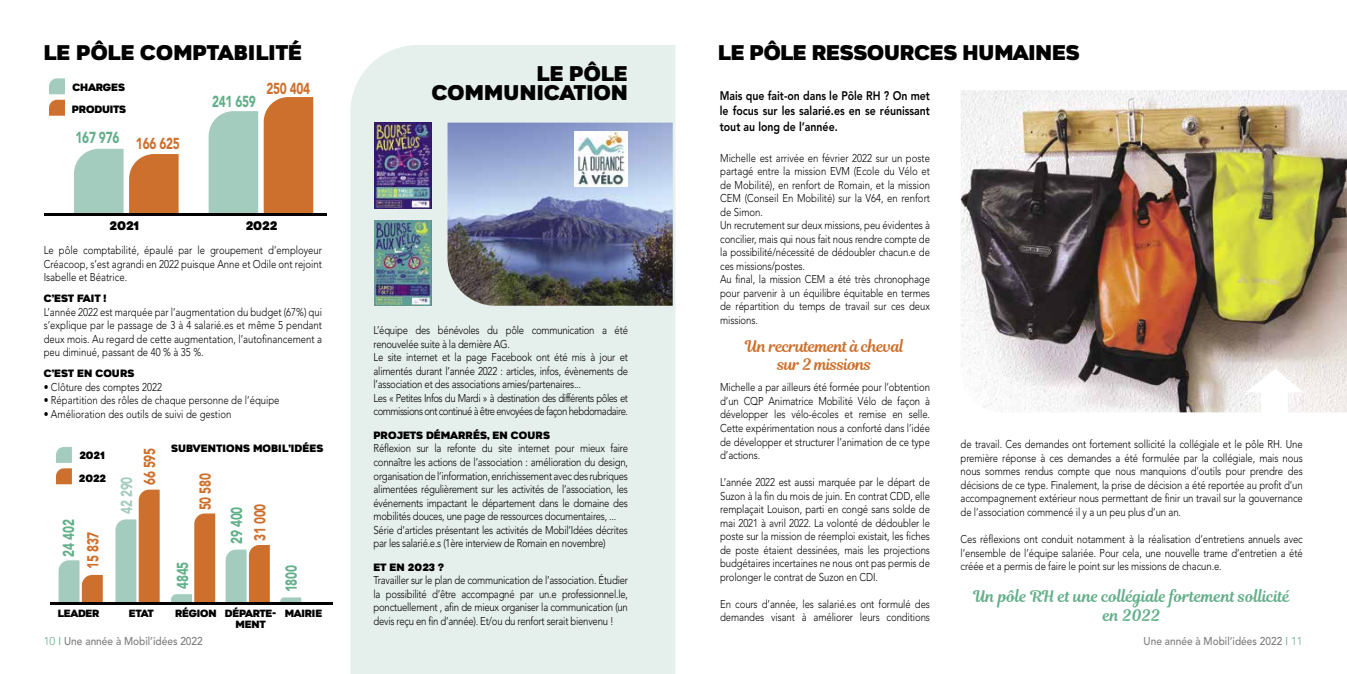
<style>
.page{position:relative;width:1347px;height:674px;background:#fff}
.page>*{position:absolute;margin:0;border:0;box-sizing:border-box;transform-origin:0 0}
.t1{font:20.25px/19.1px "Gretaros";color:#000;text-align:right}
.t2{font:20.25px "Gretaros";letter-spacing:-.02em;color:#000}
.t3{font:15.75px/18.8px "Magnolia Script";color:#62af89;text-align:center}
.t4{font:900 15.75px "Avenir";letter-spacing:-.025em;color:#62af89;scale:.75 1}
.t5{font:15.75px/18px "Magnolia Script";letter-spacing:-.025em;color:#ce702d;text-align:center}
.t6{font:900 15.75px "Avenir";letter-spacing:-.025em;color:#ce702d;scale:.75 1}
.t7{font:900 15.75px "Avenir";color:#a3ccbe;scale:.75 1}
.t8{font:800 12.38px/15.8px "Avenir";color:#000;text-align:justify;scale:.85 1}
.t9{font:11.88px "Gretaros";letter-spacing:-.025em;color:#000}
.t10{font:300 11.25px/13.5px "Avenir";letter-spacing:-.01em;color:#000;text-align:justify;scale:.85 1}
.t11{font:500 11.25px "Avenir";color:#7c7c7c;scale:.9 1}
.t12{font:10.12px "Gretaros";color:#000}
.t13{font:10.12px "Gretaros";letter-spacing:-.025em;color:#000}
.t14{font:10px/11.2px "Gretaros";letter-spacing:-.025em;color:#000}
.s1{color:#ce702d}
.s2{font-weight:300;color:#62af89}
.s3{font-family:"DINOT";font-weight:400;color:#62af89}
</style>
<div class="page">
<div style="left:350px;top:45px;width:325px;height:628px;background:#e5efeb"></div>
<img style="left:960px;top:90px;width:386px;height:322px">
<svg style="left:1245px;top:368px;width:58px;height:44px"></svg>
<svg style="left:115px;top:489px;width:45px;height:113px"></svg>
<svg style="left:171px;top:513px;width:44px;height:89px"></svg>
<svg style="left:226px;top:545px;width:44px;height:57px"></svg>
<svg style="left:280px;top:597px;width:21px;height:5px"></svg>
<svg style="left:56px;top:447px;width:16px;height:15px"></svg>
<svg style="left:56px;top:468px;width:16px;height:16px"></svg>
<svg style="left:59px;top:560px;width:44px;height:42px"></svg>
<hr style="left:50px;top:602px;width:282px;height:3px;background:#000">
<div style="left:264px;top:97px;width:49px;height:116px;background:#ce702d"></div>
<div style="left:209px;top:111px;width:49px;height:102px;background:#a3ccbe"></div>
<svg style="left:49px;top:78px;width:16px;height:16px"></svg>
<svg style="left:49px;top:100px;width:16px;height:16px"></svg>
<svg style="left:74px;top:149px;width:105px;height:64px"></svg>
<hr style="left:44px;top:213px;width:282px;height:3px;background:#000">
<img style="left:374px;top:122px;width:57px;height:86px">
<img style="left:374px;top:220px;width:57px;height:85px">
<img style="left:447px;top:122px;width:225px;height:183px">
<img style="left:575px;top:132px;width:53px;height:54px">
<h1 class="t1" style="left:44px;top:44px;width:260px">LE PÔLE COMPTABILITÉ</h1>
<p class="t13" style="left:72px;top:80px;width:54px">CHARGES</p>
<p class="t13" style="left:72px;top:103px;width:56px">PRODUITS</p>
<h2 class="t4" style="left:76px;top:128px;width:140px">167 976 <span class="s1">166 625</span></h2>
<h2 class="t4" style="left:212px;top:92px;width:60px">241 659</h2>
<h2 class="t6" style="left:266px;top:79px;width:60px">250 404</h2>
<p class="t9" style="left:109px;top:218px;width:31px">2021</p>
<p class="t9" style="left:246px;top:218px;width:33px">2022</p>
<p class="t10" style="left:44px;top:243px;width:329px">Le pôle comptabilité, épaulé par le groupement d’employeur Créacoop, s’est agrandi en 2022 puisque Anne et Odile ont rejoint Isabelle et Béatrice.</p>
<p class="t12" style="left:44px;top:292px;width:64px">C’EST FAIT !</p>
<p class="t10" style="left:44px;top:305px;width:329px">L’année 2022 est marquée par l’augmentation du budget (67%) qui s’explique par le passage de 3 à 4 salarié.es et même 5 pendant deux mois. Au regard de cette augmentation, l’autofinancement a peu diminué, passant de 40 % à 35 %.</p>
<p class="t12" style="left:44px;top:367px;width:92px">C’EST EN COURS</p>
<p class="t10" style="left:44px;top:380px;width:141px">• Clôture des comptes 2022</p>
<p class="t10" style="left:44px;top:393px;width:279px">• Répartition des rôles de chaque personne de l’équipe</p>
<p class="t10" style="left:44px;top:407px;width:222px">• Amélioration des outils de suivi de gestion</p>
<p class="t12" style="left:79px;top:448px;width:27px">2021</p>
<p class="t12" style="left:79px;top:471px;width:29px">2022</p>
<h2 class="t4" style="left:59px;top:556px;width:51px;rotate:-90deg">24 402</h2>
<h2 class="t6" style="left:84px;top:568px;width:51px;rotate:-90deg">15 837</h2>
<h2 class="t7" style="left:117px;top:513px;width:51px;rotate:-90deg">42 290</h2>
<h2 class="t6" style="left:140px;top:484px;width:51px;rotate:-90deg">66 595</h2>
<p class="t12" style="left:171px;top:441px;width:154px">SUBVENTIONS MOBIL’IDÉES</p>
<h2 class="t6" style="left:196px;top:510px;width:51px;rotate:-90deg">50 580</h2>
<h2 class="t4" style="left:173px;top:588px;width:38px;rotate:-90deg">4845</h2>
<h2 class="t4" style="left:227px;top:543px;width:51px;rotate:-90deg">29 400</h2>
<h2 class="t6" style="left:250px;top:540px;width:51px;rotate:-90deg">31 000</h2>
<h2 class="t4" style="left:282px;top:592px;width:38px;rotate:-90deg">1800</h2>
<p class="t14" style="left:58px;top:607px;width:43px">LEADER</p>
<p class="t14" style="left:129px;top:607px;width:26px">ETAT</p>
<p class="t14" style="left:235px;top:607px;width:42px;text-indent:-60px">RÉGION DÉPARTE-<br>MENT</p>
<p class="t14" style="left:285px;top:607px;width:39px">MAIRIE</p>
<h1 class="t1" style="left:432px;top:64px;width:198px">LE PÔLE<br>COMMUNICATION</h1>
<p class="t10" style="left:373px;top:323px;width:301px;text-align:left">L’équipe des bénévoles du pôle communication a été renouvelée suite à la dernière AG.<br>Le site internet et la page Facebook ont été mis à jour et alimentés durant l’année 2022 : articles, infos, évènements de l’association et des associations amies/partenaires...<br>Les « Petites Infos du Mardi » à destination des différents pôles et commissions ont continué à être envoyées de façon hebdomadaire.</p>
<p class="t12" style="left:373px;top:428px;width:178px">PROJETS DÉMARRÉS, EN COURS</p>
<p class="t10" style="left:373px;top:441px;width:301px;text-align:left">Réflexion sur la refonte du site internet pour mieux faire connaître les actions de l’association : amélioration du design, organisation de l’information, enrichissement avec des rubriques alimentées régulièrement sur les activités de l’association, les événements impactant le département dans le domaine des mobilités douces, une page de ressources documentaires, ...<br>Série d’articles présentant les activités de Mobil’Idées décrites par les salarié.e.s (1ère interview de Romain en novembre)</p>
<p class="t12" style="left:373px;top:560px;width:72px">ET EN 2023 ?</p>
<p class="t10" style="left:373px;top:573px;width:301px">Travailler sur le plan de communication de l’association. Étudier la possibilité d’être accompagné par un.e professionnel.le, ponctuellement , afin de mieux organiser la communication (un devis reçu en fin d’année). Et/ou du renfort serait bienvenu !</p>
<h1 class="t2" style="left:718px;top:40px;width:363px">LE PÔLE RESSOURCES HUMAINES</h1>
<p class="t8" style="left:720px;top:87px;width:249px">Mais que fait-on dans le Pôle RH ? On met le focus sur les salarié.es en se réunissant tout au long de l’année.</p>
<p class="t10" style="left:720px;top:151px;width:248px;text-align:left">Michelle est arrivée en février 2022 sur un poste partagé entre la mission EVM (Ecole du Vélo et de Mobilité), en renfort de Romain, et la mission CEM (Conseil En Mobilité) sur la V64, en renfort de Simon.<br>Un recrutement sur deux missions, peu évidentes à concilier, mais qui nous fait nous rendre compte de la possibilité/nécessité de dédoubler chacun.e de ces missions/postes.<br>Au final, la mission CEM a été très chronophage pour parvenir à un équilibre équitable en termes de répartition du temps de travail sur ces deux missions.</p>
<h2 class="t5" style="left:745px;top:337px;width:160px">Un recrutement à cheval sur 2 missions</h2>
<p class="t10" style="left:720px;top:380px;width:248px">Michelle a par ailleurs été formée pour l’obtention d’un CQP Animatrice Mobilité Vélo de façon à développer les vélo-écoles et remise en selle.<br>Cette expérimentation nous a conforté dans l’idée de développer et structurer l’animation de ce type d’actions.</p>
<p class="t10" style="left:720px;top:475px;width:248px">L’année 2022 est aussi marquée par le départ de Suzon à la fin du mois de juin. En contrat CDD, elle remplaçait Louison, parti en congé sans solde de mai 2021 à avril 2022. La volonté de dédoubler le poste sur la mission de réemploi existait, les fiches de poste étaient dessinées, mais les projections budgétaires incertaines ne nous ont pas permis de prolonger le contrat de Suzon en CDI.</p>
<p class="t10" style="left:720px;top:596px;width:248px">En cours d’année, les salarié.es ont formulé des demandes visant à améliorer leurs conditions</p>
<p class="t10" style="left:960px;top:437px;width:404px">de travail. Ces demandes ont fortement sollicité la collégiale et le pôle RH. Une première réponse à ces demandes a été formulée par la collégiale, mais nous nous sommes rendus compte que nous manquions d’outils pour prendre des décisions de ce type. Finalement, la prise de décision a été reportée au profit d’un accompagnement extérieur nous permettant de finir un travail sur la gouvernance de l’association commencé il y a un peu plus d’un an.</p>
<p class="t10" style="left:960px;top:532px;width:404px">Ces réflexions ont conduit notamment à la réalisation d’entretiens annuels avec l’ensemble de l’équipe salariée. Pour cela, une nouvelle trame d’entretien a été créée et a permis de faire le point sur les missions de chacun.e.</p>
<h2 class="t3" style="left:973px;top:586px;width:318px">Un pôle RH et une collégiale fortement sollicité en 2022</h2>
<p class="t11" style="left:44px;top:634px;width:178px"><span class="s2">10</span> <span class="s3">I</span> Une année à Mobil’idées 2022</p>
<p class="t11" style="left:1143px;top:634px;width:178px">Une année à Mobil’idées 2022 <span class="s3">I</span> <span class="s2">11</span></p>
</div>
